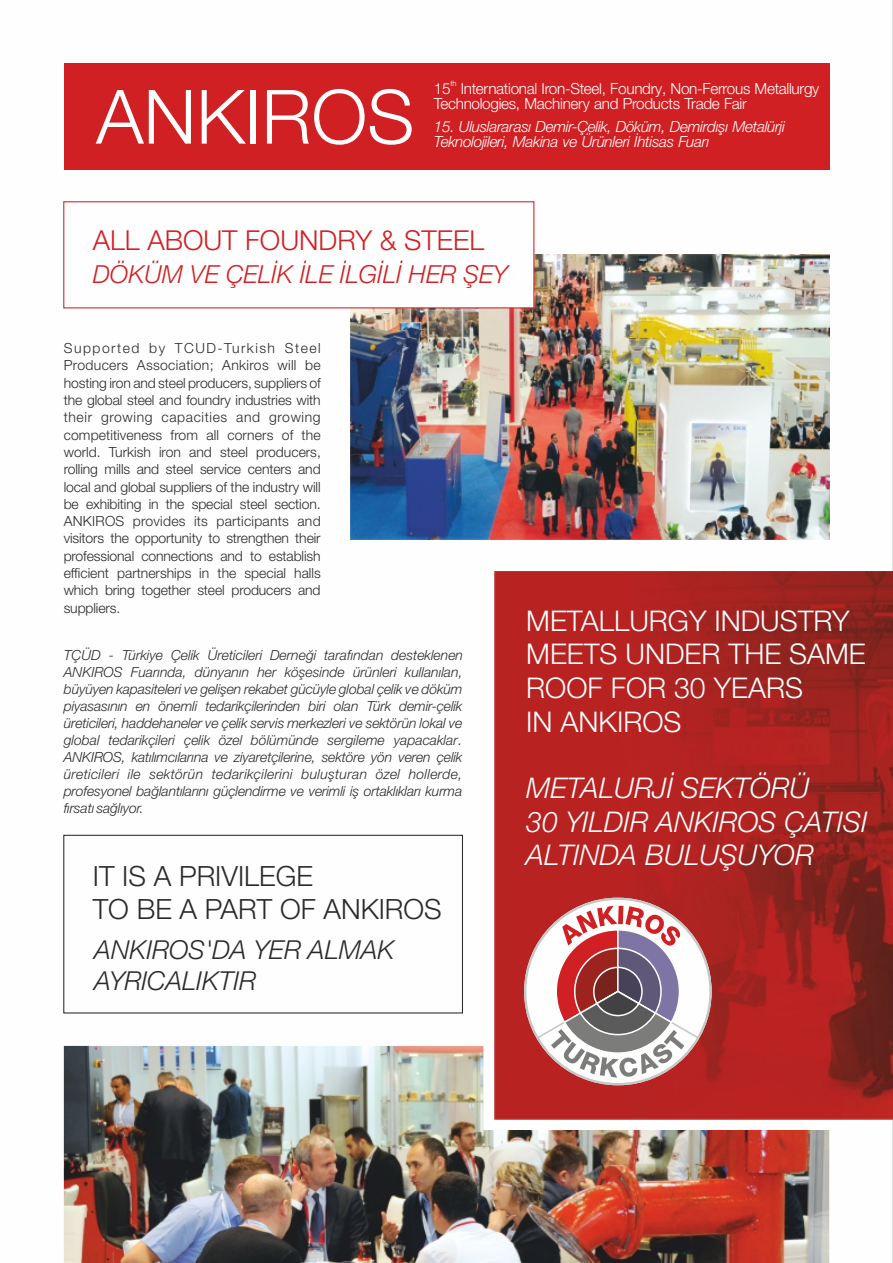
<style>
.page{position:relative;width:893px;height:1263px;background:#fff}
.page>*{position:absolute;margin:0;border:0;box-sizing:border-box;transform-origin:0 0}
.t1{font:300 75px "Helvetica Neue LT Pro";color:#fefefe}
.t2{font:300 28.5px/33.6px "Helvetica Neue LT Pro";color:#fefefe}
.t3{font:italic 300 28.5px/33.2px "Helvetica Neue LT Pro";color:#fefefe}
.t4{font:300 27.9px/33px "Helvetica Neue LT Pro";color:#2b2a29}
.t5{font:300 27.45px "Helvetica Neue LT Pro";color:#d12023}
.t6{font:italic 300 26.1px/30.5px "Helvetica Neue LT Pro";color:#2b2a29}
.t7{font:italic 300 24.9px "Helvetica Neue LT Pro";color:#d12023}
.t8{font:300 15.3px/15.3px "Helvetica Neue LT Pro";letter-spacing:-.02em;color:#fefefe}
.t9{font:italic 300 15.3px/15.1px "Helvetica Neue LT Pro";letter-spacing:-.02em;color:#fefefe}
.t10{font:italic 300 13.95px/17.1px "Helvetica Neue LT Pro";letter-spacing:-.01em;color:#2b2a29;text-align:justify}
.t11{font:300 13.95px/17.2px "Helvetica Neue LT Pro";letter-spacing:-.01em;color:#2b2a29;text-align:justify}
.t12{font:300 7.65px "Helvetica Neue LT Pro";color:#fefefe}
</style>
<div class="page">
<img style="left:64px;top:1046px;width:765px;height:217px">
<img style="left:494px;top:571px;width:399px;height:548px">
<img style="left:351px;top:255px;width:478px;height:284px">
<div style="left:63px;top:201px;width:471px;height:107px;background:#fefefe;border:1px solid #d12023"></div>
<div style="left:64px;top:64px;width:765px;height:106px;background:#d12023"></div>
<svg style="left:63px;top:834px;width:400px;height:180px"></svg>
<svg style="left:524px;top:898px;width:188px;height:187px"></svg>
<h1 class="t1" style="left:96px;top:90px;width:320px">ANKIROS</h1>
<p class="t12" style="left:450px;top:81px;width:8px">th</p>
<p class="t8" style="left:434px;top:83px;width:387px">15 International Iron-Steel, Foundry, Non-Ferrous Metallurgy<br>Technologies, Machinery and Products Trade Fair</p>
<p class="t9" style="left:434px;top:121px;width:353px">15. Uluslararası Demir-Çelik, Döküm, Demirdışı Metalürji<br>Teknolojileri, Makina ve Ürünleri İhtisas Fuarı</p>
<h3 class="t5" style="left:93px;top:231px;width:393px">ALL ABOUT FOUNDRY &amp; STEEL</h3>
<h3 class="t7" style="left:93px;top:265px;width:416px">DÖKÜM VE ÇELİK İLE İLGİLİ HER ŞEY</h3>
<p class="t11" style="left:64px;top:341px;width:259px">Supported by TCUD-Turkish Steel Producers Association; Ankiros will be hosting iron and steel producers, suppliers of the global steel and foundry industries with their growing capacities and growing competitiveness from all corners of the world. Turkish iron and steel producers, rolling mills and steel service centers and local and global suppliers of the industry will be exhibiting in the special steel section.<br>ANKIROS provides its participants and visitors the opportunity to strengthen their professional connections and to establish efficient partnerships in the special halls which bring together steel producers and suppliers.</p>
<p class="t10" style="left:64px;top:648px;width:401px">TÇÜD - Türkiye Çelik Üreticileri Derneği tarafından desteklenen ANKIROS Fuarında, dünyanın her köşesinde ürünleri kullanılan, büyüyen kapasiteleri ve gelişen rekabet gücüyle global çelik ve döküm piyasasının en önemli tedarikçilerinden biri olan Türk demir-çelik üreticileri, haddehaneler ve çelik servis merkezleri ve sektörün lokal ve global tedarikçileri çelik özel bölümünde sergileme yapacaklar.<br>ANKIROS, katılımcılarına ve ziyaretçilerine, sektöre yön veren çelik üreticileri ile sektörün tedarikçilerini buluşturan özel hollerde, profesyonel bağlantılarını güçlendirme ve verimli iş ortaklıkları kurma fırsatı sağlıyor.</p>
<h3 class="t4" style="left:93px;top:863px;width:350px">IT IS A PRIVILEGE<br>TO BE A PART OF ANKIROS</h3>
<h3 class="t6" style="left:95px;top:938px;width:301px">ANKIROS'DA YER ALMAK<br>AYRICALIKTIR</h3>
<h2 class="t2" style="left:526px;top:608px;width:341px">METALLURGY INDUSTRY<br>MEETS UNDER THE SAME<br>ROOF FOR 30 YEARS<br>IN ANKIROS</h2>
<h2 class="t3" style="left:526px;top:776px;width:285px">METALURJİ SEKTÖRÜ</h2>
<h2 class="t3" style="left:526px;top:809px;width:343px">30 YILDIR ANKIROS ÇATISI<br>ALTINDA BULUŞUYOR</h2>
</div>
